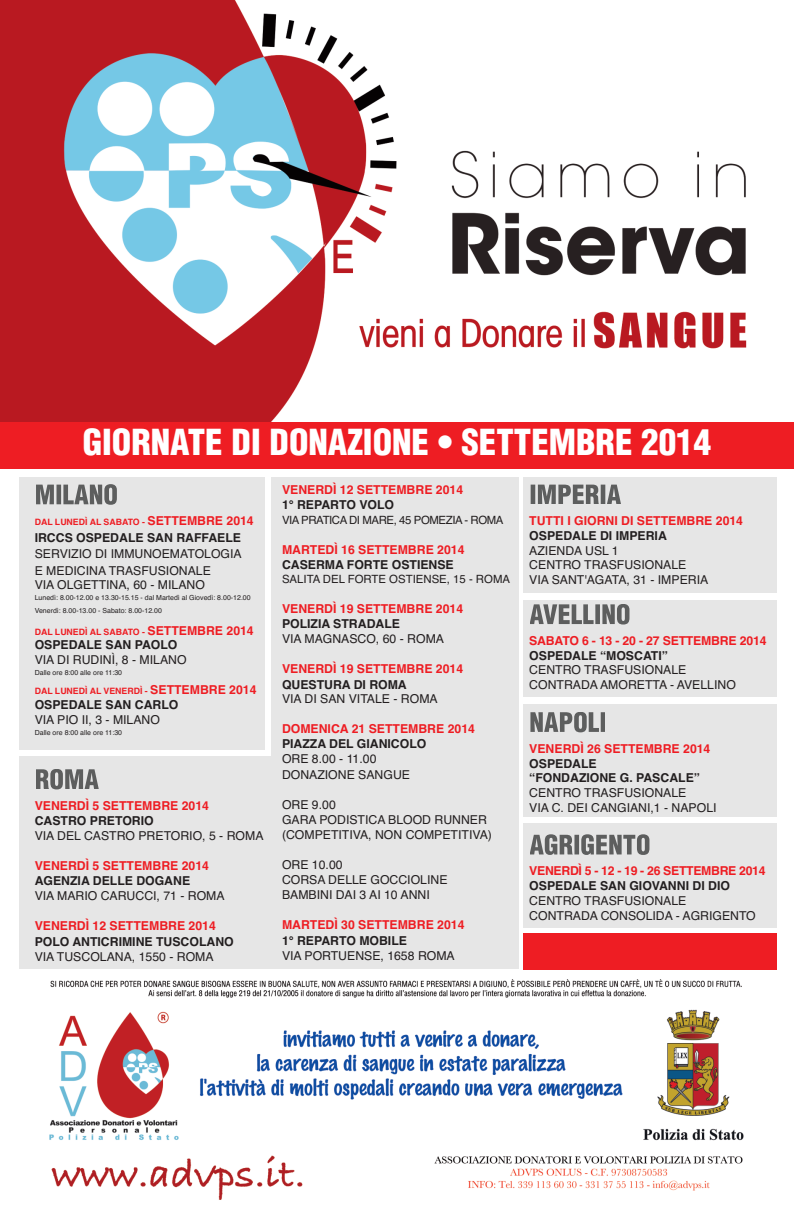
<style>
.page{position:relative;width:794px;height:1211px;background:#fff}
.page>*{position:absolute;margin:0;border:0;box-sizing:border-box;transform-origin:0 0}
.t1{font:900 condensed 35px "Helvetica";color:#fff}
.t2{font:12.25px/15px "Helvetica";color:#231f20}
.t3{font:700 12.25px/14.7px "Helvetica";color:#231f20}
.t4{font:700 12.25px "Helvetica";color:#ee1d23}
.t5{font:700 12.25px "Helvetica";letter-spacing:-.025em;color:#ee1d23}
.t6{font:11.38px "Helvetica";letter-spacing:-.035em;color:#231f20}
.t7{font:11.38px "Helvetica";color:#231f20}
.t8{font:700 8.75px "Helvetica";color:#ee1d23}
.t9{font:7px/12.3px "Helvetica";color:#231f20}
.s1{font-size:12.25px}
</style>
<div class="page">
<div style="left:523px;top:823px;width:253px;height:105px;background:#e6e6e6"></div>
<div style="left:523px;top:704px;width:253px;height:113px;background:#e6e6e6"></div>
<div style="left:523px;top:600px;width:253px;height:97px;background:#e6e6e6"></div>
<div style="left:523px;top:477px;width:253px;height:116px;background:#e6e6e6"></div>
<div style="left:19px;top:756px;width:499px;height:212px;background:#e6e6e6"></div>
<div style="left:271px;top:477px;width:247px;height:293px;background:#e6e6e6"></div>
<div style="left:19px;top:477px;width:246px;height:272px;background:#e6e6e6"></div>
<img style="left:0;top:0;width:747px;height:422px">
<div style="left:0;top:422px;width:794px;height:46px;background:#ee1d23"></div>
<svg style="left:36px;top:484px;width:81px;height:21px"></svg>
<svg style="left:36px;top:769px;width:63px;height:20px"></svg>
<svg style="left:530px;top:484px;width:91px;height:20px"></svg>
<svg style="left:530px;top:604px;width:99px;height:20px"></svg>
<svg style="left:530px;top:712px;width:75px;height:20px"></svg>
<svg style="left:530px;top:834px;width:119px;height:21px"></svg>
<img style="left:49px;top:979px;width:695px;height:221px">
<div style="left:522px;top:933px;width:254px;height:36px;background:#ee1d23"></div>
<h1 class="t1" style="left:83px;top:422px;width:630px">GIORNATE DI DONAZIONE • SETTEMBRE 2014</h1>
<p class="t8" style="left:35px;top:517px;width:220px">DAL LUNEDÌ AL SABATO - <span class="s1">SETTEMBRE 2014</span></p>
<p class="t3" style="left:35px;top:530px;width:208px">IRCCS OSPEDALE SAN RAFFAELE</p>
<p class="t2" style="left:35px;top:546px;width:208px;line-height:16.4px">SERVIZIO DI IMMUNOEMATOLOGIA<br>E MEDICINA TRASFUSIONALE</p>
<p class="t2" style="left:35px;top:577px;width:172px">VIA OLGETTINA, 60 - MILANO</p>
<p class="t9" style="left:35px;top:591px;width:217px">Lunedì: 8.00-12.00 e 13.30-15.15 - dal Martedì al Giovedì: 8.00-12.00<br>Venerdì: 8.00-13.00 - Sabato: 8.00-12.00</p>
<p class="t8" style="left:35px;top:626px;width:220px">DAL LUNEDÌ AL SABATO - <span class="s1">SETTEMBRE 2014</span></p>
<p class="t3" style="left:35px;top:637px;width:144px">OSPEDALE SAN PAOLO</p>
<p class="t2" style="left:35px;top:652px;width:153px">VIA DI RUDINÌ, 8 - MILANO</p>
<p class="t9" style="left:35px;top:666px;width:89px">Dalle ore 8:00 alle ore 11:30</p>
<p class="t8" style="left:35px;top:686px;width:223px">DAL LUNEDÌ AL VENERDÌ - <span class="s1">SETTEMBRE 2014</span></p>
<p class="t3" style="left:35px;top:697px;width:145px">OSPEDALE SAN CARLO</p>
<p class="t2" style="left:35px;top:712px;width:127px">VIA PIO II, 3 - MILANO</p>
<p class="t9" style="left:35px;top:726px;width:89px">Dalle ore 8:00 alle ore 11:30</p>
<p class="t4" style="left:35px;top:798px;width:176px">VENERDÌ 5 SETTEMBRE 2014</p>
<p class="t3" style="left:35px;top:813px;width:120px">CASTRO PRETORIO</p>
<p class="t2" style="left:35px;top:828px;width:230px">VIA DEL CASTRO PRETORIO, 5 - ROMA</p>
<p class="t4" style="left:35px;top:858px;width:176px">VENERDÌ 5 SETTEMBRE 2014</p>
<p class="t3" style="left:35px;top:873px;width:157px">AGENZIA DELLE DOGANE</p>
<p class="t2" style="left:35px;top:888px;width:191px">VIA MARIO CARUCCI, 71 - ROMA</p>
<p class="t4" style="left:35px;top:919px;width:183px">VENERDÌ 12 SETTEMBRE 2014</p>
<p class="t3" style="left:35px;top:933px;width:200px">POLO ANTICRIMINE TUSCOLANO</p>
<p class="t2" style="left:35px;top:948px;width:180px">VIA TUSCOLANA, 1550 - ROMA</p>
<p class="t4" style="left:282px;top:482px;width:183px">VENERDÌ 12 SETTEMBRE 2014</p>
<p class="t3" style="left:282px;top:497px;width:114px">1° REPARTO VOLO</p>
<p class="t6" style="left:282px;top:513px;width:223px">VIA PRATICA DI MARE, 45 POMEZIA - ROMA</p>
<p class="t4" style="left:282px;top:542px;width:184px">MARTEDÌ 16 SETTEMBRE 2014</p>
<p class="t3" style="left:282px;top:557px;width:173px">CASERMA FORTE OSTIENSE</p>
<p class="t7" style="left:282px;top:572px;width:229px">SALITA DEL FORTE OSTIENSE, 15 - ROMA</p>
<p class="t4" style="left:282px;top:602px;width:183px">VENERDÌ 19 SETTEMBRE 2014</p>
<p class="t3" style="left:282px;top:616px;width:119px">POLIZIA STRADALE</p>
<p class="t2" style="left:282px;top:631px;width:164px">VIA MAGNASCO, 60 - ROMA</p>
<p class="t4" style="left:282px;top:662px;width:183px">VENERDÌ 19 SETTEMBRE 2014</p>
<p class="t3" style="left:282px;top:677px;width:126px">QUESTURA DI ROMA</p>
<p class="t2" style="left:282px;top:691px;width:157px">VIA DI SAN VITALE - ROMA</p>
<p class="t4" style="left:282px;top:722px;width:194px">DOMENICA 21 SETTEMBRE 2014</p>
<p class="t3" style="left:282px;top:736px;width:146px">PIAZZA DEL GIANICOLO</p>
<p class="t2" style="left:282px;top:751px;width:129px">ORE 8.00 - 11.00<br>DONAZIONE SANGUE</p>
<p class="t2" style="left:282px;top:796px;width:211px">ORE 9.00<br>GARA PODISTICA BLOOD RUNNER (COMPETITIVA, NON COMPETITIVA)</p>
<p class="t2" style="left:282px;top:857px;width:167px">ORE 10.00<br>CORSA DELLE GOCCIOLINE<br>BAMBINI DAI 3 AI 10 ANNI</p>
<p class="t4" style="left:282px;top:917px;width:184px">MARTEDÌ 30 SETTEMBRE 2014</p>
<p class="t3" style="left:282px;top:933px;width:126px">1° REPARTO MOBILE</p>
<p class="t2" style="left:282px;top:947px;width:174px">VIA PORTUENSE, 1658 ROMA</p>
<p class="t4" style="left:529px;top:514px;width:215px">TUTTI I GIORNI DI SETTEMBRE 2014</p>
<p class="t3" style="left:529px;top:528px;width:139px">OSPEDALE DI IMPERIA</p>
<p class="t2" style="left:529px;top:543px;width:180px;line-height:14.7px">AZIENDA USL 1<br>CENTRO TRASFUSIONALE<br>VIA SANT'AGATA, 31 - IMPERIA</p>
<p class="t4" style="left:529px;top:633px;width:239px">SABATO 6 - 13 - 20 - 27 SETTEMBRE 2014</p>
<p class="t3" style="left:529px;top:648px;width:140px">OSPEDALE “MOSCATI”</p>
<p class="t2" style="left:529px;top:663px;width:208px;line-height:14.7px">CENTRO TRASFUSIONALE<br>CONTRADA AMORETTA - AVELLINO</p>
<p class="t4" style="left:529px;top:741px;width:183px">VENERDÌ 26 SETTEMBRE 2014</p>
<p class="t3" style="left:529px;top:756px;width:172px">OSPEDALE<br>“FONDAZIONE G. PASCALE”</p>
<p class="t2" style="left:529px;top:785px;width:189px;line-height:14.7px">CENTRO TRASFUSIONALE<br>VIA C. DEI CANGIANI,1 - NAPOLI</p>
<p class="t5" style="left:529px;top:864px;width:238px">VENERDÌ 5 - 12 - 19 - 26 SETTEMBRE 2014</p>
<p class="t3" style="left:529px;top:878px;width:202px">OSPEDALE SAN GIOVANNI DI DIO</p>
<p class="t2" style="left:529px;top:893px;width:228px;line-height:14.7px">CENTRO TRASFUSIONALE<br>CONTRADA CONSOLIDA - AGRIGENTO</p>
</div>
